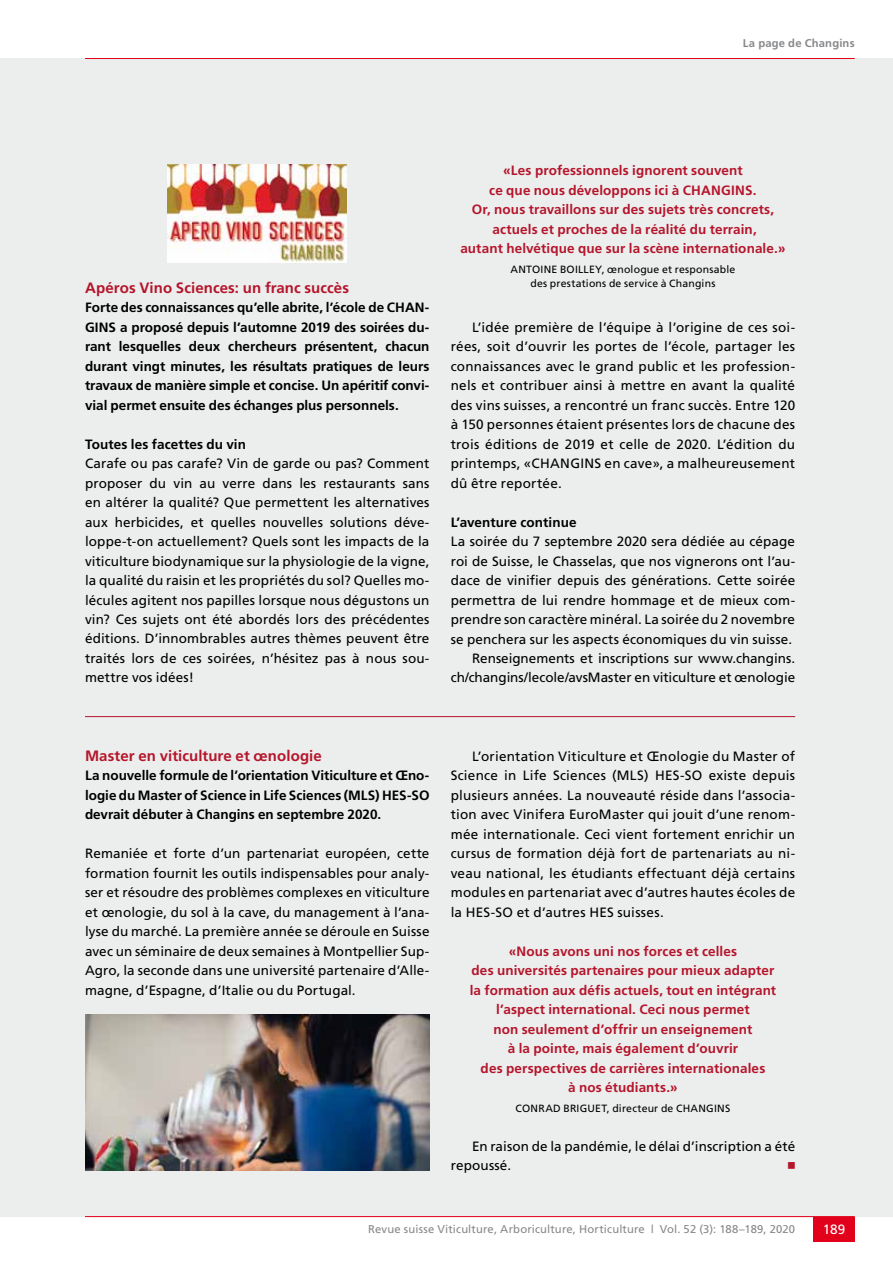
<style>
.page{position:relative;width:893px;height:1263px;background:#fff}
.page>*{position:absolute;margin:0;border:0;box-sizing:border-box;transform-origin:0 0}
.t1{font:700 15px "Frutiger";letter-spacing:.005em;color:#b5152b}
.t2{font:13.5px/19.5px "Frutiger";letter-spacing:.01em;color:#000;text-align:justify}
.t3{font:700 13.5px/19.5px "Frutiger";letter-spacing:.01em;color:#b5152b;text-align:center}
.t4{font:700 13.5px/19.5px "Frutiger";color:#000;text-align:justify}
.t5{font:13.5px "Frutiger";color:#fff}
.t6{font:11.25px "Frutiger";letter-spacing:.015em;color:#87888a}
.t7{font:700 11.25px "Frutiger";letter-spacing:.015em;color:#87888a}
.t8{font:10.5px/13.5px "Frutiger";letter-spacing:.02em;color:#000;text-align:center}
</style>
<div class="page">
<div style="left:813px;top:1216px;width:42px;height:26px;background:#e2001a"></div>
<div style="left:0;top:58px;width:893px;height:1158px;background:#eceded"></div>
<hr style="left:85px;top:58px;width:770px;height:1px;background:#e2001a">
<hr style="left:85px;top:716px;width:710px;height:1px;background:#b5152b">
<img style="left:168px;top:165px;width:179px;height:98px">
<img style="left:85px;top:1014px;width:344px;height:156px">
<hr style="left:85px;top:1216px;width:770px;height:1px;background:#e2001a">
<p class="t7" style="left:743px;top:37px;width:113px">La page de Changins</p>
<p class="t1" style="left:85px;top:278px;width:265px">Apéros Vino Sciences: un franc succès</p>
<p class="t4" style="left:85px;top:297px;width:346px">Forte des connaissances qu’elle abrite, l’école de CHAN-GINS a proposé depuis l’automne 2019 des soirées du&shy;rant lesquelles deux chercheurs présentent, chacun durant vingt minutes, les résultats pratiques de leurs travaux de manière simple et concise. Un apéritif convi&shy;vial permet ensuite des échanges plus personnels.</p>
<p class="t4" style="left:85px;top:434px;width:162px">Toutes les facettes du vin</p>
<p class="t2" style="left:85px;top:453px;width:346px">Carafe ou pas carafe? Vin de garde ou pas? Comment proposer du vin au verre dans les restaurants sans en altérer la qualité? Que permettent les alternatives aux herbicides, et quelles nouvelles solutions déve&shy;loppe-t-on actuellement? Quels sont les impacts de la viticulture biodynamique sur la physiologie de la vigne, la qualité du raisin et les propriétés du sol? Quelles mo&shy;lécules agitent nos papilles lorsque nous dégustons un vin? Ces sujets ont été abordés lors des précédentes éditions. D’innombrables autres thèmes peuvent être traités lors de ces soirées, n’hésitez pas à nous sou&shy;mettre vos idées!</p>
<p class="t3" style="left:460px;top:161px;width:327px">«Les professionnels ignorent souvent<br>ce que nous développons ici à CHANGINS.<br>Or, nous travaillons sur des sujets très concrets, actuels et proches de la réalité du terrain,<br>autant helvétique que sur la scène internationale.»</p>
<p class="t8" style="left:511px;top:263px;width:226px">ANTOINE BOILLEY, œnologue et responsable des prestations de service à Changins</p>
<p class="t2" style="left:451px;top:317px;width:346px;text-indent:21px">L’idée première de l’équipe à l’origine de ces soi&shy;rées, soit d’ouvrir les portes de l’école, partager les connaissances avec le grand public et les profession&shy;nels et contribuer ainsi à mettre en avant la qualité des vins suisses, a rencontré un franc succès. Entre 120 à 150 personnes étaient présentes lors de chacune des trois éditions de 2019 et celle de 2020. L’édition du printemps, «CHANGINS en cave», a malheureusement dû être reportée.</p>
<p class="t4" style="left:451px;top:512px;width:127px">L’aventure continue</p>
<p class="t2" style="left:451px;top:531px;width:346px;text-align:right">La soirée du 7 septembre 2020 sera dédiée au cépage roi de Suisse, le Chasselas, que nos vignerons ont l’au&shy;dace de vinifier depuis des générations. Cette soirée permettra de lui rendre hommage et de mieux com&shy;prendre son caractère minéral. La soirée du 2 novembre se penchera sur les aspects économiques du vin suisse.<br>Renseignements et inscriptions sur www.changins. ch/changins/lecole/avsMaster en viticulture et œnologie</p>
<p class="t1" style="left:85px;top:746px;width:238px">Master en viticulture et œnologie</p>
<p class="t4" style="left:85px;top:765px;width:346px">La nouvelle formule de l’orientation Viticulture et Œno&shy;logie du Master of Science in Life Sciences (MLS) HES-SO devrait débuter à Changins en septembre 2020.</p>
<p class="t2" style="left:85px;top:843px;width:346px">Remaniée et forte d’un partenariat européen, cette formation fournit les outils indispensables pour analy&shy;ser et résoudre des problèmes complexes en viticulture et œnologie, du sol à la cave, du management à l’ana&shy;lyse du marché. La première année se déroule en Suisse avec un séminaire de deux semaines à Montpellier Sup-Agro, la seconde dans une université partenaire d’Alle&shy;magne, d’Espagne, d’Italie ou du Portugal.</p>
<p class="t2" style="left:451px;top:746px;width:346px;text-indent:21px">L’orientation Viticulture et Œnologie du Master of Science in Life Sciences (MLS) HES-SO existe depuis plusieurs années. La nouveauté réside dans l’associa&shy;tion avec Vinifera EuroMaster qui jouit d’une renom&shy;mée internationale. Ceci vient fortement enrichir un cursus de formation déjà fort de partenariats au ni&shy;veau national, les étudiants effectuant déjà certains modules en partenariat avec d’autres hautes écoles de la HES-SO et d’autres HES suisses.</p>
<p class="t3" style="left:470px;top:941px;width:308px">«Nous avons uni nos forces et celles<br>des universités partenaires pour mieux adapter la formation aux défis actuels, tout en intégrant l’aspect international. Ceci nous permet<br>non seulement d’offrir un enseignement<br>à la pointe, mais également d’ouvrir<br>des perspectives de carrières internationales<br>à nos étudiants.»</p>
<p class="t8" style="left:516px;top:1101px;width:216px">CONRAD BRIGUET, directeur de CHANGINS</p>
<p class="t2" style="left:451px;top:1136px;width:346px;text-indent:21px">En raison de la pandémie, le délai d’inscription a été repoussé.</p>
<p class="t6" style="left:368px;top:1223px;width:428px">Revue suisse Viticulture, Arboriculture, Horticulture | Vol. 52 (3): 188–189, 2020</p>
<p class="t5" style="left:823px;top:1221px;width:24px">189</p>
</div>
